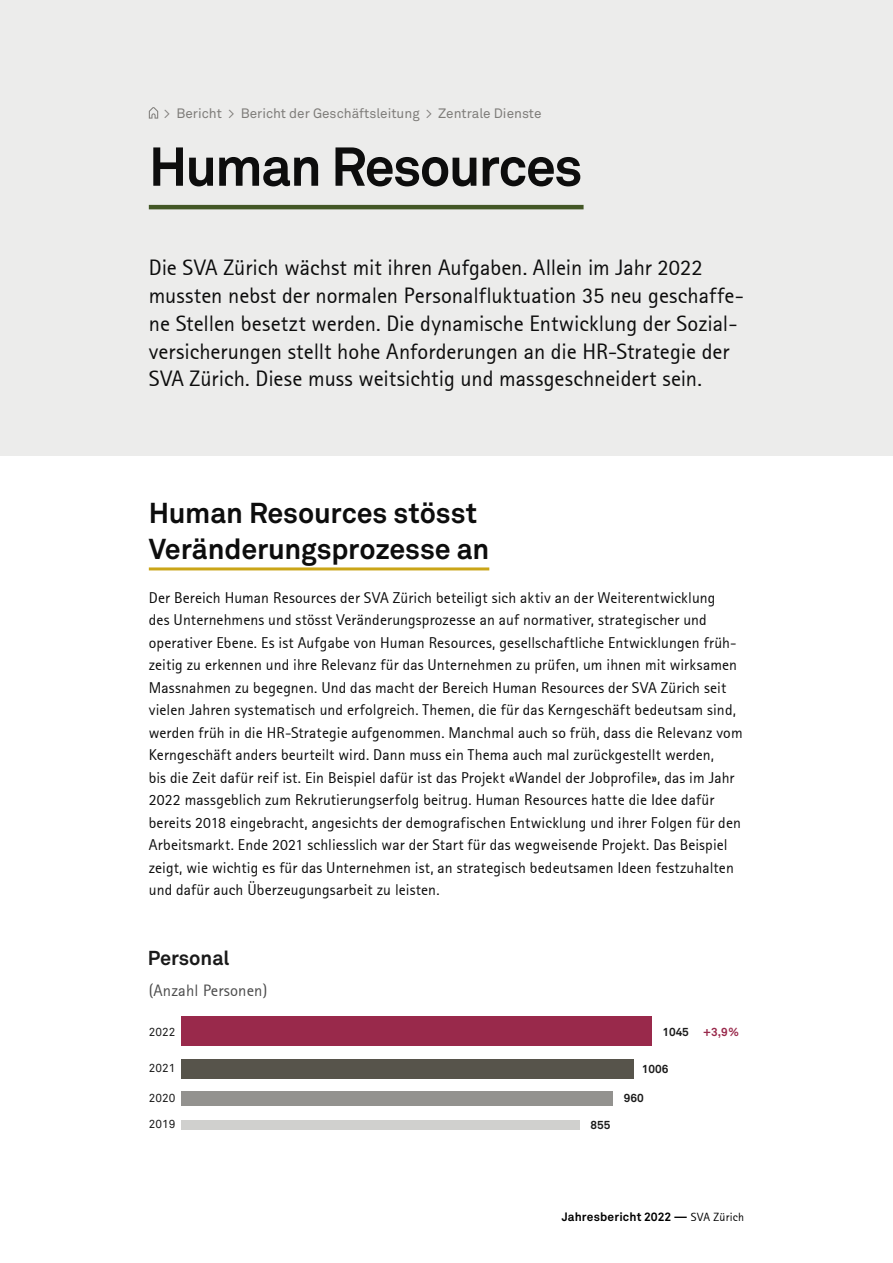
<style>
.page{position:relative;width:893px;height:1263px;background:#fff}
.page>*{position:absolute;margin:0;border:0;box-sizing:border-box;transform-origin:0 0}
.t1{font:700 54px "Akkurat Pro";letter-spacing:-.03em;color:#0d0d0d}
.t2{font:700 28.5px/36px "Akkurat Pro";letter-spacing:-.005em;color:#0d0d0d}
.t3{font:22.5px/27.8px "SVA Rotis";letter-spacing:-.01em;color:#0d0d0d}
.t4{font:700 19.95px "Akkurat Pro";color:#1a1a1a}
.t5{font:16.65px "SVA Rotis";color:#4d4d4d}
.t6{font:15.75px/22.5px "SVA Rotis";letter-spacing:-.005em;color:#0d0d0d}
.t7{font:13.5px "Akkurat Pro";color:#7f7d7a}
.t8{font:700 12px "Akkurat Pro";letter-spacing:.015em;color:#000}
.t9{font:11.7px "Akkurat Pro";color:#1a1a1a}
.t10{font:700 11.7px "Akkurat Pro";color:#1a1a1a}
.t11{font:700 11.7px "Akkurat Pro";color:#99294b}
.s1{font-family:"SVA Rotis";font-weight:400}
</style>
<div class="page">
<hr style="left:149px;top:567px;width:340px;height:3px;background:#caa518">
<div style="left:0;top:0;width:893px;height:455px;background:#ececeb"></div>
<hr style="left:149px;top:205px;width:435px;height:4px;background:#435726">
<svg style="left:149px;top:107px;width:9px;height:12px"></svg>
<div style="left:181px;top:1017px;width:471px;height:29px;background:#99294b"></div>
<div style="left:181px;top:1059px;width:453px;height:19px;background:#57544b"></div>
<div style="left:181px;top:1092px;width:432px;height:14px;background:#93928f"></div>
<div style="left:181px;top:1120px;width:399px;height:9px;background:#d0d0ce"></div>
<p class="t7" style="left:164px;top:105px;width:379px">&gt; Bericht &gt; Bericht der Geschäftsleitung &gt; Zentrale Dienste</p>
<h1 class="t1" style="left:149px;top:133px;width:435px">Human Resources</h1>
<p class="t3" style="left:149px;top:254px;width:597px">Die SVA Zürich wächst mit ihren Aufgaben. Allein im Jahr 2022 mussten nebst der normalen Personalfluktuation 35 neu geschaffe&shy;ne Stellen besetzt werden. Die dynamische Entwicklung der Sozial&shy;versicherungen stellt hohe Anforderungen an die HR-Strategie der SVA Zürich. Diese muss weitsichtig und massgeschneidert sein.</p>
<h2 class="t2" style="left:149px;top:495px;width:342px">Human Resources stösst<br>Veränderungsprozesse an</h2>
<p class="t6" style="left:149px;top:586px;width:595px">Der Bereich Human Resources der SVA Zürich beteiligt sich aktiv an der Weiterentwicklung<br>des Unternehmens und stösst Veränderungsprozesse an auf normativer, strategischer und operativer Ebene. Es ist Aufgabe von Human Resources, gesellschaftliche Entwicklungen früh&shy;zeitig zu erkennen und ihre Relevanz für das Unternehmen zu prüfen, um ihnen mit wirksamen Massnahmen zu begegnen. Und das macht der Bereich Human Resources der SVA Zürich seit vielen Jahren systematisch und erfolgreich. Themen, die für das Kerngeschäft bedeutsam sind, werden früh in die HR-Strategie aufgenommen. Manchmal auch so früh, dass die Relevanz vom Kerngeschäft anders beurteilt wird. Dann muss ein Thema auch mal zurückgestellt werden,<br>bis die Zeit dafür reif ist. Ein Beispiel dafür ist das Projekt «Wandel der Jobprofile», das im Jahr 2022 massgeblich zum Rekrutierungserfolg beitrug. Human Resources hatte die Idee dafür bereits 2018 eingebracht, angesichts der demografischen Entwicklung und ihrer Folgen für den Arbeitsmarkt. Ende 2021 schliesslich war der Start für das wegweisende Projekt. Das Beispiel zeigt, wie wichtig es für das Unternehmen ist, an strategisch bedeutsamen Ideen festzuhalten und dafür auch Überzeugungsarbeit zu leisten.</p>
<p class="t4" style="left:148px;top:946px;width:83px">Personal</p>
<p class="t5" style="left:149px;top:980px;width:120px">(Anzahl Personen)</p>
<p class="t9" style="left:149px;top:1024px;width:28px">2022</p>
<p class="t9" style="left:149px;top:1061px;width:28px">2021</p>
<p class="t9" style="left:149px;top:1091px;width:28px">2020</p>
<p class="t9" style="left:149px;top:1117px;width:28px">2019</p>
<p class="t10" style="left:591px;top:1117px;width:21px">855</p>
<p class="t10" style="left:662px;top:1024px;width:28px">1045</p>
<p class="t10" style="left:642px;top:1061px;width:28px">1006</p>
<p class="t10" style="left:624px;top:1091px;width:21px">960</p>
<p class="t11" style="left:703px;top:1024px;width:37px">+3,9 %</p>
<p class="t8" style="left:562px;top:1209px;width:184px">Jahresbericht 2022 — <span class="s1">SVA Zürich</span></p>
</div>
